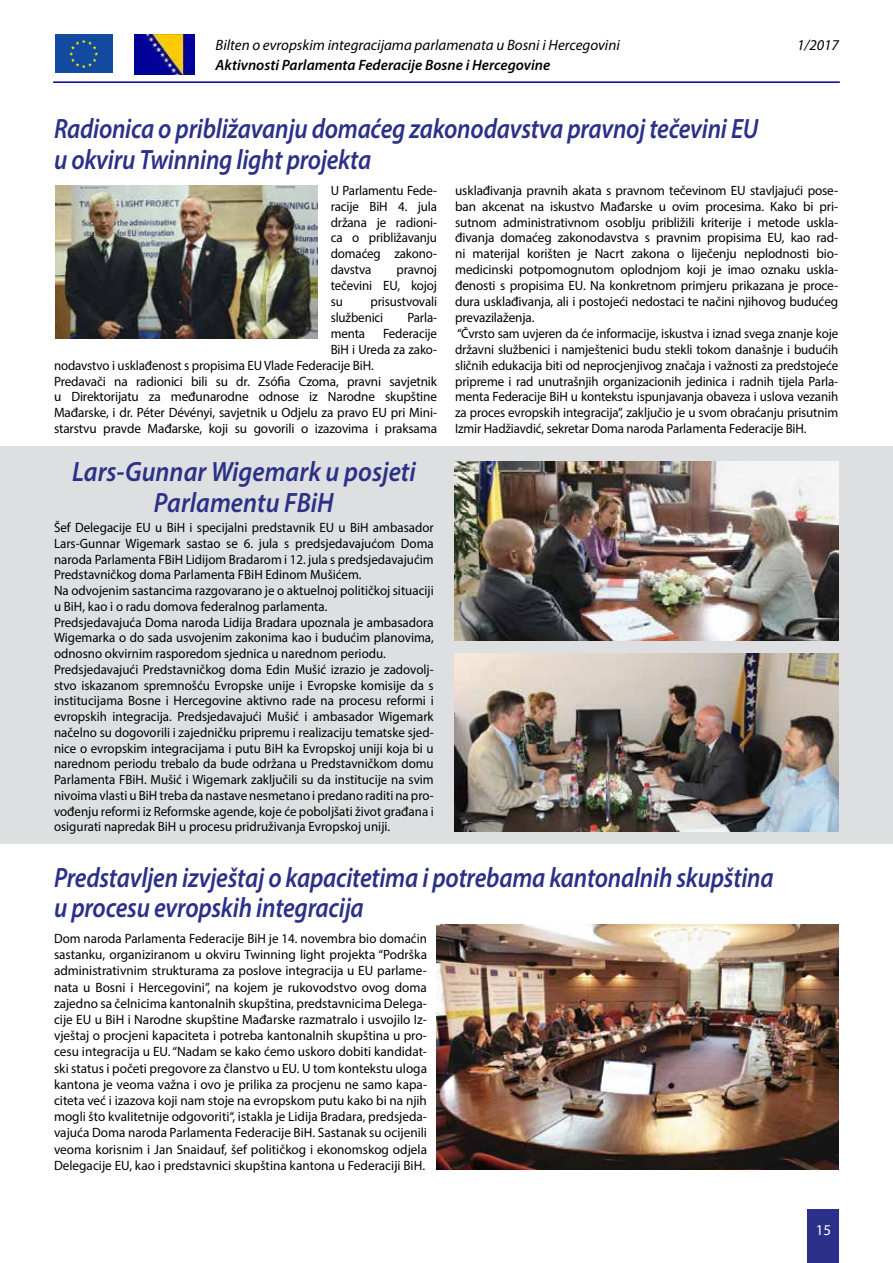
<style>
.page{position:relative;width:893px;height:1263px;background:#fff}
.page>*{position:absolute;margin:0;border:0;box-sizing:border-box;transform-origin:0 0}
.t1{font:italic 600 28.05px/30.6px "Myriad Pro";letter-spacing:-.01em;color:#2b3088;scale:.87 1}
.t2{font:italic 600 28.05px/30.6px "Myriad Pro";letter-spacing:-.01em;color:#2b3088;text-align:center;scale:.91 1}
.t3{font:italic 15px "Myriad Pro";color:#000}
.t4{font:italic 600 15px "Myriad Pro";color:#000}
.t5{font:15px "Myriad Pro";color:#fff}
.t6{font:13.5px/15.8px "Myriad Pro";letter-spacing:-.01em;color:#000;text-align:justify;scale:.96 1}
.t7{font:13.5px/15.9px "Myriad Pro";letter-spacing:-.01em;color:#000}
</style>
<div class="page">
<hr style="left:53px;top:81px;width:787px;height:2px;background:#00019a">
<div style="left:54px;top:34px;width:60px;height:40px;background:#114a9f"></div>
<svg style="left:69px;top:39px;width:29px;height:29px"></svg>
<img style="left:135px;top:35px;width:59px;height:39px">
<div style="left:808px;top:1209px;width:31px;height:54px;background:#2b3088"></div>
<div style="left:0;top:446px;width:893px;height:398px;background:#dedfe0"></div>
<img style="left:55px;top:186px;width:263px;height:152px">
<img style="left:455px;top:462px;width:383px;height:178px">
<img style="left:455px;top:653px;width:383px;height:179px">
<img style="left:437px;top:924px;width:401px;height:245px">
<p class="t3" style="left:216px;top:35px;width:406px">Bilten o evropskim integracijama parlamenata u Bosni i Hercegovini</p>
<p class="t3" style="left:797px;top:35px;width:43px">1/2017</p>
<p class="t4" style="left:216px;top:56px;width:336px">Aktivnosti Parlamenta Federacije Bosne i Hercegovine</p>
<h1 class="t1" style="left:54px;top:113px;width:811px">Radionica o približavanju domaćeg zakonodavstva pravnoj tečevini EU u okviru Twinning light projekta</h1>
<p class="t6" style="left:331px;top:182px;width:112px">U Parlamentu Fede&shy;racije BiH 4. jula držana je radioni&shy;ca o približavanju domaćeg zakono&shy;davstva</p>
<p class="t7" style="left:455px;top:182px;width:385px">usklađivanja pravnih akata s pravnom tečevinom EU stavljajući pose&shy;ban akcenat na iskustvo Mađarske u ovim procesima. Kako bi pri&shy;sutnom administrativnom osoblju približili kriterije i metode uskla&shy;đivanja domaćeg zakonodavstva s pravnim propisima EU, kao rad&shy;ni materijal korišten je Nacrt zakona o liječenju neplodnosti bio&shy;medicinski potpomognutom oplodnjom koji je imao oznaku uskla&shy;đenosti s propisima EU. Na konkretnom primjeru prikazana je proce&shy;dura usklađivanja, ali i postojeći nedostaci te načini njihovog budućeg prevazilaženja.<br>“Čvrsto sam uvjeren da će informacije, iskustva i iznad svega znanje koje državni službenici i namještenici budu stekli tokom današnje i budućih sličnih edukacija biti od neprocjenjivog značaja i važnosti za predstojeće pripreme i rad unutrašnjih organizacionih jedinica i radnih tijela Parla&shy;menta Federacije BiH u kontekstu ispunjavanja obaveza i uslova vezanih za proces evropskih integracija”, zaključio je u svom obraćanju prisutnim Izmir Hadžiavdić, sekretar Doma naroda Parlamenta Federacije BiH.</p>
<p class="t6" style="left:331px;top:262px;width:113px;text-indent:66px">pravnoj tečevini EU, kojoj su</p>
<p class="t6" style="left:331px;top:293px;width:112px;text-indent:40px">prisustvovali službenici</p>
<p class="t6" style="left:407px;top:309px;width:32px">Parla-</p>
<p class="t6" style="left:331px;top:325px;width:37px">menta</p>
<p class="t6" style="left:383px;top:325px;width:58px">Federacije</p>
<p class="t6" style="left:331px;top:341px;width:112px">BiH i Ureda za zako-</p>
<p class="t6" style="left:54px;top:357px;width:334px">nodavstvo i usklađenost s propisima EU Vlade Federacije BiH.</p>
<p class="t7" style="left:54px;top:373px;width:385px">Predavači na radionici bili su dr. Zsófia Czoma, pravni savjetnik</p>
<p class="t7" style="left:54px;top:389px;width:385px">u Direktorijatu za međunarodne odnose iz Narodne skupštine</p>
<p class="t7" style="left:54px;top:405px;width:385px">Mađarske, i dr. Péter Dévényi, savjetnik u Odjelu za pravo EU pri Mini-</p>
<p class="t7" style="left:54px;top:421px;width:385px">starstvu pravde Mađarske, koji su govorili o izazovima i praksama</p>
<h1 class="t2" style="left:72px;top:455px;width:379px">Lars-Gunnar Wigemark u posjeti<br>Parlamentu FBiH</h1>
<p class="t6" style="left:54px;top:519px;width:397px;text-align:left">Šef Delegacije EU u BiH i specijalni predstavnik EU u BiH ambasador Lars-Gunnar Wigemark sastao se 6. jula s predsjedavajućom Doma naroda Parlamenta FBiH Lidijom Bradarom i 12. jula s predsjedavajućim Predstavničkog doma Parlamenta FBiH Edinom Mušićem.<br>Na odvojenim sastancima razgovarano je o aktuelnoj političkoj situaciji u BiH, kao i o radu domova federalnog parlamenta.<br>Predsjedavajuća Doma naroda Lidija Bradara upoznala je ambasadora Wigemarka o do sada usvojenim zakonima kao i budućim planovima, odnosno okvirnim rasporedom sjednica u narednom periodu.<br>Predsjedavajući Predstavničkog doma Edin Mušić izrazio je zadovolj&shy;stvo iskazanom spremnošću Evropske unije i Evropske komisije da s institucijama Bosne i Hercegovine aktivno rade na procesu reformi i evropskih integracija. Predsjedavajući Mušić i ambasador Wigemark načelno su dogovorili i zajedničku pripremu i realizaciju tematske sjed&shy;nice o evropskim integracijama i putu BiH ka Evropskoj uniji koja bi u narednom periodu trebalo da bude održana u Predstavničkom domu Parlamenta FBiH. Mušić i Wigemark zaključili su da institucije na svim nivoima vlasti u BiH treba da nastave nesmetano i predano raditi na pro&shy;vođenju reformi iz Reformske agende, koje će poboljšati život građana i osigurati napredak BiH u procesu pridruživanja Evropskoj uniji.</p>
<h1 class="t1" style="left:54px;top:861px;width:829px">Predstavljen izvještaj o kapacitetima i potrebama kantonalnih skupština u procesu evropskih integracija</h1>
<p class="t6" style="left:54px;top:930px;width:390px;line-height:16.2px">Dom naroda Parlamenta Federacije BiH je 14. novembra bio domaćin sastanku, organiziranom u okviru Twinning light projekta “Podrška administrativnim strukturama za poslove integracija u EU parlame&shy;nata u Bosni i Hercegovini”, na kojem je rukovodstvo ovog doma zajedno sa čelnicima kantonalnih skupština, predstavnicima Delega&shy;cije EU u BiH i Narodne skupštine Mađarske razmatralo i usvojilo Iz&shy;vještaj o procjeni kapaciteta i potreba kantonalnih skupština u pro&shy;cesu integracija u EU. “Nadam se kako ćemo uskoro dobiti kandidat&shy;ski status i početi pregovore za članstvo u EU. U tom kontekstu uloga kantona je veoma važna i ovo je prilika za procjenu ne samo kapa&shy;citeta već i izazova koji nam stoje na evropskom putu kako bi na njih mogli što kvalitetnije odgovoriti“, istakla je Lidija Bradara, predsjeda&shy;vajuća Doma naroda Parlamenta Federacije BiH. Sastanak su ocijenili veoma korisnim i Jan Snaidauf, šef političkog i ekonomskog odjela Delegacije EU, kao i predstavnici skupština kantona u Federaciji BiH.</p>
<p class="t5" style="left:816px;top:1221px;width:17px">15</p>
</div>
